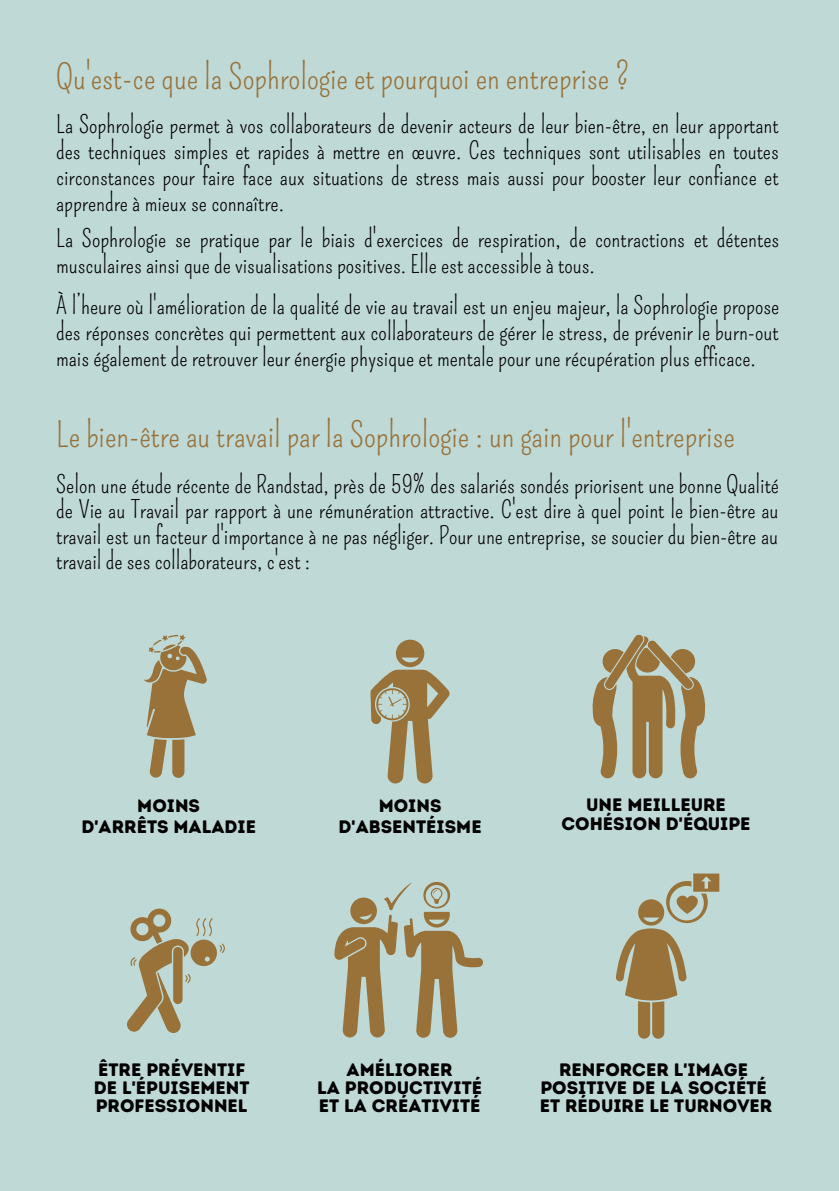
<style>
.page{position:relative;width:839px;height:1191px;background:#fff}
.page>*{position:absolute;margin:0;border:0;box-sizing:border-box;transform-origin:0 0}
.t1{font:34px "Pompiere";color:#987239}
.t2{font:24px/25.8px "Pompiere";color:#000;text-align:justify}
.t3{font:18px "Intro Rust Base";color:#000}
</style>
<div class="page">
<div style="left:0;top:0;width:838px;height:1191px;background:#bfd9d7"></div>
<svg style="left:144px;top:634px;width:63px;height:144px"></svg>
<svg style="left:370px;top:640px;width:80px;height:144px"></svg>
<svg style="left:592px;top:634px;width:113px;height:144px"></svg>
<svg style="left:127px;top:908px;width:98px;height:125px"></svg>
<svg style="left:334px;top:882px;width:149px;height:156px"></svg>
<svg style="left:615px;top:874px;width:104px;height:165px"></svg>
<p class="t1" style="left:56px;top:57px;width:575px">Qu'est-ce que la Sophrologie et pourquoi en entreprise ?</p>
<p class="t2" style="left:56px;top:112px;width:724px">La Sophrologie permet à vos collaborateurs de devenir acteurs de leur bien-être, en leur apportant des techniques simples et rapides à mettre en œuvre. Ces techniques sont utilisables en toutes circonstances pour faire face aux situations de stress mais aussi pour booster leur confiance et apprendre à mieux se connaître.</p>
<p class="t2" style="left:56px;top:226px;width:724px">La Sophrologie se pratique par le biais d'exercices de respiration, de contractions et détentes musculaires ainsi que de visualisations positives. Elle est accessible à tous.</p>
<p class="t2" style="left:56px;top:293px;width:724px">À l’heure où l'amélioration de la qualité de vie au travail est un enjeu majeur, la Sophrologie propose des réponses concrètes qui permettent aux collaborateurs de gérer le stress, de prévenir le burn-out mais également de retrouver leur énergie physique et mentale pour une récupération plus efficace.</p>
<p class="t1" style="left:56px;top:415px;width:680px">Le bien-être au travail par la Sophrologie : un gain pour l'entreprise</p>
<p class="t2" style="left:56px;top:472px;width:724px">Selon une étude récente de Randstad, près de 59% des salariés sondés priorisent une bonne Qualité de Vie au Travail par rapport à une rémunération attractive. C'est dire à quel point le bien-être au travail est un facteur d'importance à ne pas négliger. Pour une entreprise, se soucier du bien-être au travail de ses collaborateurs, c'est :</p>
<p class="t3" style="left:137px;top:795px;width:64px">MOINS</p>
<p class="t3" style="left:81px;top:816px;width:176px">D'ARRÊTS MALADIE</p>
<p class="t3" style="left:378px;top:795px;width:64px">MOINS</p>
<p class="t3" style="left:338px;top:816px;width:145px">D'ABSENTÉISME</p>
<p class="t3" style="left:586px;top:794px;width:141px">UNE MEILLEURE</p>
<p class="t3" style="left:561px;top:813px;width:191px">COHÉSION D'ÉQUIPE</p>
<p class="t3" style="left:98px;top:1059px;width:148px">ÊTRE PRÉVENTIF</p>
<p class="t3" style="left:94px;top:1077px;width:157px">DE L'ÉPUISEMENT</p>
<p class="t3" style="left:96px;top:1095px;width:153px">PROFESSIONNEL</p>
<p class="t3" style="left:346px;top:1059px;width:108px">AMÉLIORER</p>
<p class="t3" style="left:317px;top:1077px;width:166px">LA PRODUCTIVITÉ</p>
<p class="t3" style="left:319px;top:1095px;width:163px">ET LA CRÉATIVITÉ</p>
<p class="t3" style="left:559px;top:1059px;width:190px">RENFORCER L'IMAGE</p>
<p class="t3" style="left:540px;top:1077px;width:228px">POSITIVE DE LA SOCIÉTÉ</p>
<p class="t3" style="left:539px;top:1095px;width:234px">ET RÉDUIRE LE TURNOVER</p>
</div>
